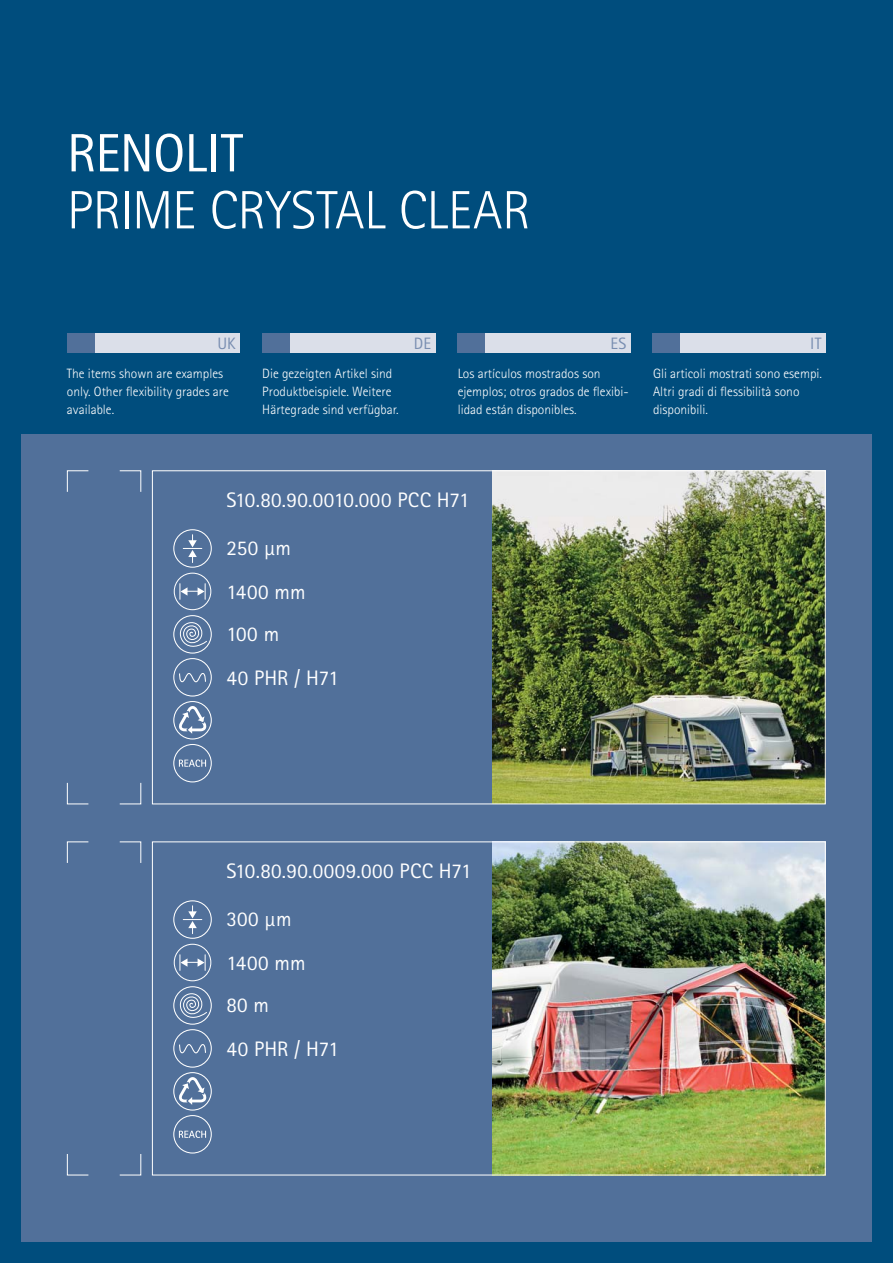
<style>
.page{position:relative;width:893px;height:1263px;background:#fff}
.page>*{position:absolute;margin:0;border:0;box-sizing:border-box;transform-origin:0 0}
.t1{font:300 54px "Rotis Sans Serif Pro";letter-spacing:-.005em;color:#fff}
.t2{font:54px "Rotis Sans Serif Pro";letter-spacing:-.01em;color:#fff}
.t3{font:21px/43.5px "Rotis Sans Serif Pro";letter-spacing:.01em;color:#fff}
.t4{font:16.5px "Rotis Sans Serif Pro";letter-spacing:.01em;color:#798eb1}
.t5{font:300 13.5px/18px "Rotis Sans Serif Pro";color:#fff}
</style>
<div class="page">
<div style="left:0;top:0;width:892px;height:1263px;background:#004d7d"></div>
<div style="left:21px;top:434px;width:850px;height:807px;background:#51709a"></div>
<img style="left:492px;top:472px;width:331px;height:330px">
<div style="left:173px;top:701px;width:39px;height:39px;border:1px solid #fff;border-radius:50%"></div>
<svg style="left:179px;top:706px;width:28px;height:28px"></svg>
<svg style="left:179px;top:584px;width:27px;height:15px"></svg>
<div style="left:174px;top:573px;width:37px;height:37px;border:1px solid #fff;border-radius:50%"></div>
<svg style="left:183px;top:535px;width:19px;height:28px"></svg>
<div style="left:173px;top:529px;width:39px;height:39px;border:1px solid #fff;border-radius:50%"></div>
<svg style="left:178px;top:620px;width:30px;height:30px"></svg>
<div style="left:173px;top:615px;width:39px;height:39px;border:1px solid #fff;border-radius:50%"></div>
<div style="left:173px;top:658px;width:39px;height:39px;border:1px solid #fff;border-radius:50%"></div>
<svg style="left:179px;top:673px;width:27px;height:10px"></svg>
<div style="left:173px;top:744px;width:39px;height:38px;border:1px solid #fff;border-radius:50%"></div>
<svg style="left:179px;top:760px;width:27px;height:7px"></svg>
<svg style="left:67px;top:470px;width:22px;height:22px"></svg>
<svg style="left:119px;top:470px;width:22px;height:22px"></svg>
<svg style="left:67px;top:782px;width:22px;height:23px"></svg>
<svg style="left:119px;top:782px;width:22px;height:23px"></svg>
<img style="left:492px;top:844px;width:331px;height:329px">
<div style="left:173px;top:1072px;width:39px;height:39px;border:1px solid #fff;border-radius:50%"></div>
<svg style="left:179px;top:1077px;width:28px;height:28px"></svg>
<svg style="left:179px;top:955px;width:27px;height:15px"></svg>
<div style="left:174px;top:944px;width:37px;height:37px;border:1px solid #fff;border-radius:50%"></div>
<svg style="left:183px;top:906px;width:19px;height:28px"></svg>
<div style="left:173px;top:900px;width:39px;height:39px;border:1px solid #fff;border-radius:50%"></div>
<svg style="left:178px;top:991px;width:30px;height:30px"></svg>
<div style="left:173px;top:986px;width:39px;height:39px;border:1px solid #fff;border-radius:50%"></div>
<div style="left:173px;top:1029px;width:39px;height:39px;border:1px solid #fff;border-radius:50%"></div>
<svg style="left:179px;top:1044px;width:27px;height:10px"></svg>
<div style="left:173px;top:1115px;width:39px;height:39px;border:1px solid #fff;border-radius:50%"></div>
<svg style="left:179px;top:1131px;width:27px;height:7px"></svg>
<svg style="left:67px;top:841px;width:22px;height:22px"></svg>
<svg style="left:119px;top:841px;width:22px;height:22px"></svg>
<svg style="left:67px;top:1154px;width:22px;height:22px"></svg>
<svg style="left:119px;top:1154px;width:22px;height:22px"></svg>
<div style="left:94px;top:334px;width:146px;height:19px;background:#dbdfe9"></div>
<div style="left:290px;top:334px;width:145px;height:19px;background:#dbdfe9"></div>
<div style="left:484px;top:334px;width:146px;height:19px;background:#dbdfe9"></div>
<div style="left:679px;top:334px;width:146px;height:19px;background:#dbdfe9"></div>
<div style="left:67px;top:334px;width:27px;height:19px;background:#51709a"></div>
<div style="left:457px;top:334px;width:27px;height:19px;background:#51709a"></div>
<div style="left:262px;top:334px;width:28px;height:19px;background:#51709a"></div>
<div style="left:652px;top:334px;width:27px;height:19px;background:#51709a"></div>
<h1 class="t2" style="left:67px;top:133px;width:177px">RENOLIT</h1>
<h1 class="t1" style="left:67px;top:190px;width:465px">PRIME CRYSTAL CLEAR</h1>
<p class="t4" style="left:217px;top:337px;width:20px">UK</p>
<p class="t4" style="left:414px;top:337px;width:19px">DE</p>
<p class="t4" style="left:610px;top:337px;width:17px">ES</p>
<p class="t4" style="left:810px;top:337px;width:13px">IT</p>
<p class="t5" style="left:67px;top:365px;width:163px">The items shown are examples only. Other flexibility grades are available.</p>
<p class="t5" style="left:262px;top:365px;width:138px">Die gezeigten Artikel sind<br>Produktbeispiele. Weitere<br>Härtegrade sind verfügbar.</p>
<p class="t5" style="left:457px;top:365px;width:172px">Los artículos mostrados son ejemplos; otros grados de flexibi&shy;lidad están disponibles.</p>
<p class="t5" style="left:653px;top:365px;width:170px">Gli articoli mostrati sono esempi.<br>Altri gradi di flessibilità sono disponibili.</p>
<h2 class="t3" style="left:226px;top:479px;width:245px">S10.80.90.0010.000 PCC H71</h2>
<h2 class="t3" style="left:226px;top:528px;width:66px">250 μm</h2>
<h2 class="t3" style="left:226px;top:571px;width:81px">1400 mm</h2>
<h2 class="t3" style="left:226px;top:614px;width:114px">100 m<br>40 PHR / H71</h2>
<h2 class="t3" style="left:226px;top:850px;width:247px">S10.80.90.0009.000 PCC H71</h2>
<h2 class="t3" style="left:226px;top:899px;width:67px">300 μm</h2>
<h2 class="t3" style="left:226px;top:942px;width:81px">1400 mm</h2>
<h2 class="t3" style="left:226px;top:985px;width:114px">80 m<br>40 PHR / H71</h2>
</div>
